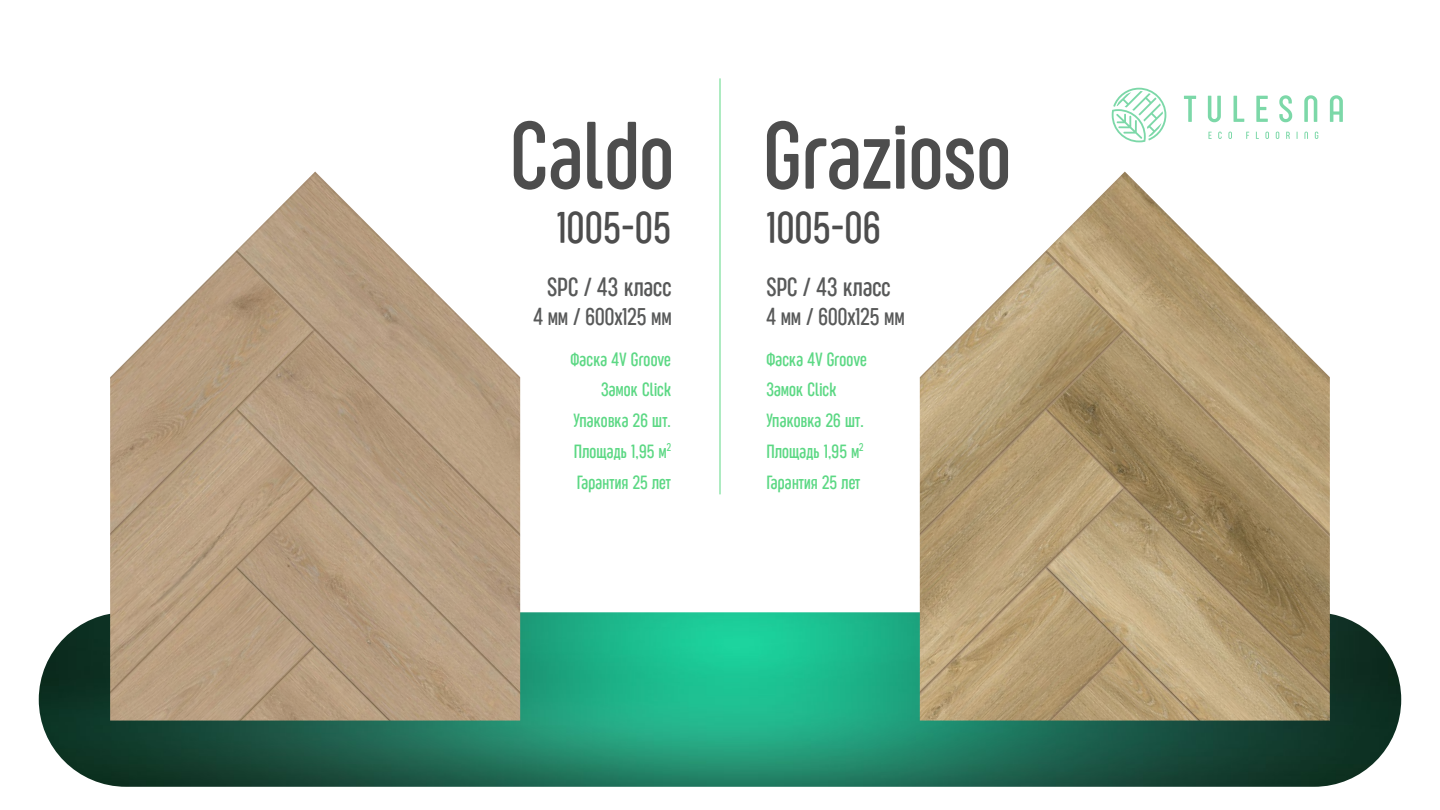
<style>
.page{position:relative;width:1440px;height:810px;background:#fff}
.page>*{position:absolute;margin:0;border:0;box-sizing:border-box;transform-origin:0 0}
.t1{font:300 99px "Sugo Pro Display";letter-spacing:.01em;color:#4d4d4d;scale:.96 1}
.t2{font:300 46.28px "Sugo Pro Display";letter-spacing:.01em;color:#4d4d4d;scale:.96 1}
.t3{font:300 27.22px "Sugo Pro Display";letter-spacing:.01em;color:#585959;scale:.96 1}
.t4{font:300 25.2px "Sugo Pro Display";color:#585959;scale:.96 1}
.t5{font:300 19.95px/30.8px "Sugo Pro Display";letter-spacing:.01em;color:#5cd884;text-align:right;scale:.96 1}
</style>
<div class="page">
<img style="left:39px;top:612px;width:1362px;height:175px;border-radius:87px">
<svg style="left:1112px;top:88px;width:54px;height:54px"></svg>
<svg style="left:1208px;top:132px;width:4px;height:7px"></svg>
<svg style="left:1218px;top:132px;width:4px;height:7px"></svg>
<svg style="left:1228px;top:132px;width:4px;height:7px"></svg>
<svg style="left:1246px;top:132px;width:3px;height:7px"></svg>
<svg style="left:1265px;top:132px;width:4px;height:7px"></svg>
<svg style="left:1276px;top:132px;width:3px;height:7px"></svg>
<svg style="left:1286px;top:132px;width:4px;height:7px"></svg>
<svg style="left:1304px;top:132px;width:4px;height:7px"></svg>
<svg style="left:1315px;top:132px;width:3px;height:7px"></svg>
<svg style="left:1184px;top:96px;width:12px;height:26px"></svg>
<svg style="left:1208px;top:96px;width:13px;height:26px"></svg>
<svg style="left:1234px;top:96px;width:10px;height:26px"></svg>
<svg style="left:1256px;top:96px;width:12px;height:26px"></svg>
<svg style="left:1279px;top:95px;width:13px;height:27px"></svg>
<svg style="left:1304px;top:95px;width:13px;height:27px"></svg>
<svg style="left:1330px;top:95px;width:13px;height:27px"></svg>
<img style="left:110px;top:172px;width:410px;height:549px">
<img style="left:920px;top:172px;width:410px;height:549px">
<hr style="left:720px;top:78px;width:1px;height:416px;background:#5cd884">
<h1 class="t1" style="left:510px;top:100px;width:171px">Caldo</h1>
<h2 class="t2" style="left:557px;top:201px;width:120px">1005-05</h2>
<h3 class="t3" style="left:547px;top:271px;width:131px">SPC / 43 класс</h3>
<p class="t4" style="left:533px;top:302px;width:145px">4 мм / 600x125 мм</p>
<h1 class="t1" style="left:764px;top:100px;width:259px">Grazioso</h1>
<h2 class="t2" style="left:767px;top:201px;width:120px">1005-06</h2>
<h3 class="t3" style="left:766px;top:271px;width:131px">SPC / 43 класс</h3>
<p class="t4" style="left:766px;top:302px;width:145px">4 мм / 600x125 мм</p>
<p class="t5" style="left:570px;top:344px;width:106px">Фаска 4V Groove<br>Замок Click<br>Упаковка 26 шт.<br>Площадь 1,95 м<sup>2<br></sup>Гарантия 25 лет</p>
<p class="t5" style="left:766px;top:344px;width:106px;text-align:left">Фаска 4V Groove<br>Замок Click<br>Упаковка 26 шт.<br>Площадь 1,95 м<sup>2<br></sup>Гарантия 25 лет</p>
</div>
